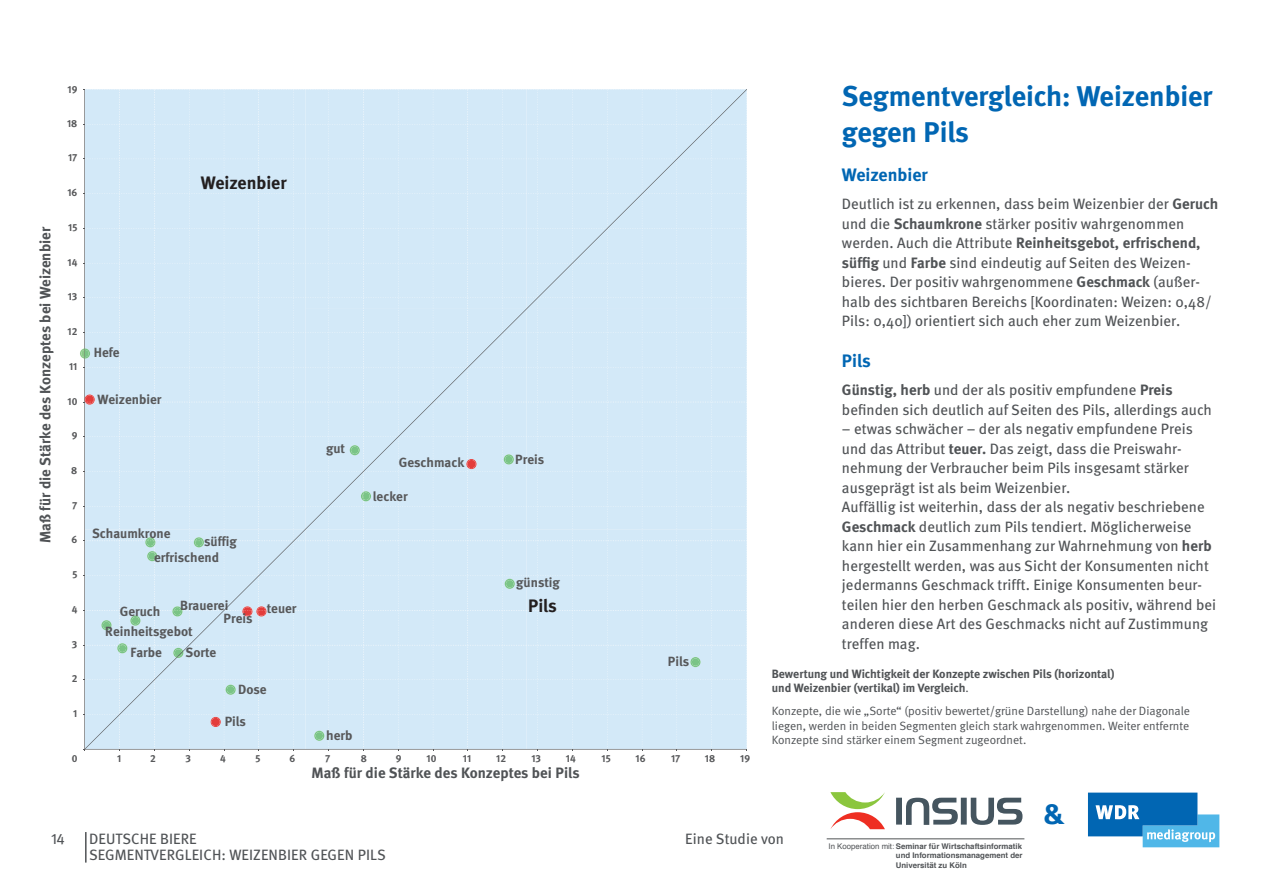
<style>
.page{position:relative;width:1263px;height:893px;background:#fff}
.page>*{position:absolute;margin:0;border:0;box-sizing:border-box;transform-origin:0 0}
.t1{font:700 30px "Meta";color:#0166b3}
.t2{font:700 28.5px/36px "Meta";color:#0166b3}
.t3{font:700 18px "Meta";color:#0166b3}
.t4{font:700 18px "Meta";color:#231f20}
.t5{font:15px/19.5px "Meta";letter-spacing:.005em;color:#505356}
.t6{font:700 15px "Meta";letter-spacing:.005em;color:#505356}
.t7{font:15px "Meta Book Expert";color:#505356}
.t8{font:700 13.35px/24.6px "Meta";color:#57585a}
.t9{font:12px/14.4px "Meta Normal";color:#505356;text-align:justify}
.t10{font:700 12px/14.4px "Meta";color:#505356}
.t11{font:10.35px "Meta Bold Expert";color:#57585a}
.t12{font:700 10.35px "Meta";color:#57585a}
.t13{font:700 7.8px/9.4px "Helvetica";color:#505356;text-align:justify}
.s1{font-weight:700}
.s2{font-family:"Meta Normal";font-weight:400}
.s3{font-weight:400}
</style>
<div class="page">
<hr style="left:827px;top:838px;width:197px;height:1px;background:#505356">
<svg style="left:830px;top:792px;width:55px;height:37px"></svg>
<svg style="left:896px;top:798px;width:126px;height:27px"></svg>
<svg style="left:1088px;top:793px;width:131px;height:54px"></svg>
<hr style="left:85px;top:832px;width:2px;height:31px;background:#505356">
<div style="left:85px;top:89px;width:662px;height:660px;background:#d3e9f8"></div>
<p class="t6" style="left:36px;top:543px;width:318px;rotate:-90deg">Maß für die Stärke des Konzeptes bei Weizenbier</p>
<p class="t12" style="left:44px;top:552px;width:126px;rotate:-90deg">Deutsche Biere - Weizenbier</p>
<p class="t11" style="left:68px;top:83px;width:11px">19</p>
<p class="t11" style="left:67px;top:117px;width:12px">18</p>
<p class="t11" style="left:68px;top:152px;width:11px">17</p>
<p class="t11" style="left:67px;top:186px;width:12px">16</p>
<p class="t11" style="left:68px;top:221px;width:11px">15</p>
<p class="t11" style="left:68px;top:256px;width:11px">14</p>
<p class="t11" style="left:68px;top:291px;width:11px">13</p>
<p class="t11" style="left:67px;top:325px;width:11px">12</p>
<p class="t11" style="left:69px;top:360px;width:10px">11</p>
<p class="t11" style="left:68px;top:395px;width:11px">10</p>
<p class="t11" style="left:72px;top:429px;width:7px">9</p>
<p class="t11" style="left:71px;top:464px;width:8px">8</p>
<p class="t11" style="left:72px;top:499px;width:7px">7</p>
<p class="t11" style="left:72px;top:534px;width:7px">6</p>
<p class="t11" style="left:72px;top:568px;width:7px">5</p>
<p class="t11" style="left:72px;top:603px;width:7px">4</p>
<p class="t11" style="left:72px;top:638px;width:7px">3</p>
<p class="t11" style="left:72px;top:673px;width:7px">2</p>
<p class="t11" style="left:73px;top:707px;width:6px">1</p>
<p class="t11" style="left:72px;top:752px;width:7px">0</p>
<p class="t4" style="left:201px;top:172px;width:87px">Weizenbier</p>
<p class="t8" style="left:94px;top:340px;width:27px">Hefe</p>
<p class="t8" style="left:97px;top:387px;width:66px">Weizenbier</p>
<p class="t8" style="left:154px;top:521px;width:66px;text-indent:-62px">Schaumkrone erfrischend</p>
<p class="t8" style="left:204px;top:529px;width:34px">süffig</p>
<p class="t8" style="left:120px;top:598px;width:42px">Geruch</p>
<p class="t8" style="left:180px;top:593px;width:50px">Brauerei</p>
<p class="t8" style="left:224px;top:606px;width:30px">Preis</p>
<p class="t8" style="left:105px;top:621px;width:89px;line-height:20.7px;text-align:center">Reinheitsgebot<br>Farbe</p>
<p class="t8" style="left:186px;top:640px;width:32px">Sorte</p>
<p class="t8" style="left:267px;top:596px;width:31px">teuer</p>
<p class="t8" style="left:238px;top:677px;width:30px">Dose</p>
<p class="t8" style="left:225px;top:709px;width:23px">Pils</p>
<p class="t8" style="left:326px;top:436px;width:21px">gut</p>
<p class="t8" style="left:399px;top:450px;width:67px">Geschmack</p>
<p class="t8" style="left:373px;top:484px;width:36px">lecker</p>
<p class="t8" style="left:326px;top:723px;width:28px">herb</p>
<p class="t8" style="left:515px;top:447px;width:30px">Preis</p>
<p class="t8" style="left:516px;top:570px;width:45px">günstig</p>
<p class="t4" style="left:528px;top:595px;width:30px">Pils</p>
<p class="t8" style="left:668px;top:649px;width:23px">Pils</p>
<p class="t11" style="left:117px;top:752px;width:6px">1</p>
<p class="t11" style="left:150px;top:752px;width:7px">2</p>
<p class="t11" style="left:185px;top:752px;width:7px">3</p>
<p class="t11" style="left:220px;top:752px;width:7px">4</p>
<p class="t11" style="left:255px;top:752px;width:7px">5</p>
<p class="t11" style="left:290px;top:752px;width:7px">6</p>
<p class="t11" style="left:325px;top:752px;width:7px">7</p>
<p class="t11" style="left:361px;top:752px;width:8px">8</p>
<p class="t11" style="left:396px;top:752px;width:7px">9</p>
<p class="t11" style="left:427px;top:752px;width:11px">10</p>
<p class="t11" style="left:463px;top:752px;width:10px">11</p>
<p class="t11" style="left:496px;top:752px;width:11px">12</p>
<p class="t11" style="left:531px;top:752px;width:11px">13</p>
<p class="t11" style="left:566px;top:752px;width:11px">14</p>
<p class="t11" style="left:601px;top:752px;width:11px">15</p>
<p class="t11" style="left:635px;top:752px;width:12px">16</p>
<p class="t11" style="left:671px;top:752px;width:11px">17</p>
<p class="t11" style="left:705px;top:752px;width:12px">18</p>
<p class="t11" style="left:740px;top:752px;width:11px">19</p>
<p class="t6" style="left:311px;top:764px;width:270px">Maß für die Stärke des Konzeptes bei Pils</p>
<p class="t12" style="left:296px;top:770px;width:92px">Deutsche Biere - Pils</p>
<h2 class="t2" style="left:842px;top:78px;width:372px">Segmentvergleich: Weizenbier gegen Pils</h2>
<p class="t3" style="left:842px;top:164px;width:87px">Weizenbier</p>
<p class="t5" style="left:842px;top:194px;width:378px">Deutlich ist zu erkennen, dass beim Weizenbier der <span class="s1">Geruch </span>und die <span class="s1">Schaumkrone</span> stärker positiv wahrgenommen werden. Auch die Attribute <span class="s1">Reinheitsgebot, erfrischend, süffig</span> und <span class="s1">Farbe</span> sind eindeutig auf Seiten des Weizen&shy;bieres. Der positiv wahrgenommene <span class="s1">Geschmack</span> (außer&shy;halb des sichtbaren Bereichs [Koordinaten: Weizen: 0,48/ Pils: 0,40]) orientiert sich auch eher zum Weizenbier.</p>
<p class="t3" style="left:842px;top:350px;width:30px">Pils</p>
<p class="t5" style="left:842px;top:380px;width:371px"><span class="s1">Günstig, herb</span> und der als positiv empfundene <span class="s1">Preis </span>befinden sich deutlich auf Seiten des Pils, allerdings auch</p>
<p class="t5" style="left:842px;top:419px;width:376px">– etwas schwächer – der als negativ empfundene Preis und das Attribut <span class="s1">teuer.</span> Das zeigt, dass die Preiswahr&shy;nehmung der Verbraucher beim Pils insgesamt stärker ausgeprägt ist als beim Weizenbier.<br>Auffällig ist weiterhin, dass der als negativ beschriebene <span class="s1">Geschmack</span> deutlich zum Pils tendiert. Möglicherweise kann hier ein Zusammenhang zur Wahrnehmung von <span class="s1">herb </span>hergestellt werden, was aus Sicht der Konsumenten nicht jedermanns Geschmack trifft. Einige Konsumenten beur&shy;teilen hier den herben Geschmack als positiv, während bei anderen diese Art des Geschmacks nicht auf Zustimmung treffen mag.</p>
<p class="t10" style="left:772px;top:666px;width:344px">Bewertung und Wichtigkeit der Konzepte zwischen Pils (horizontal) und Weizenbier (vertikal) im Vergleich<span class="s2">.</span></p>
<p class="t9" style="left:772px;top:704px;width:420px">Konzepte, die wie „Sorte“ (positiv bewertet/grüne Darstellung) nahe der Diagonale liegen, werden in beiden Segmenten gleich stark wahrgenommen. Weiter entfernte Konzepte sind stärker einem Segment zugeordnet.</p>
<h1 class="t1" style="left:1043px;top:795px;width:23px">&amp;</h1>
<p class="t7" style="left:51px;top:829px;width:15px">14</p>
<p class="t5" style="left:685px;top:829px;width:100px">Eine Studie von</p>
<p class="t5" style="left:89px;top:830px;width:298px;line-height:16.5px">DEUTSCHE BIERE<br>SEGMENTVERGLEICH: WEIZENBIER GEGEN PILS</p>
<p class="t13" style="left:896px;top:842px;width:128px;text-indent:-67px"><span class="s3">In Kooperation mit:</span> Seminar für Wirtschaftsinformatik und Informationsmanagement der Universität zu Köln</p>
</div>
